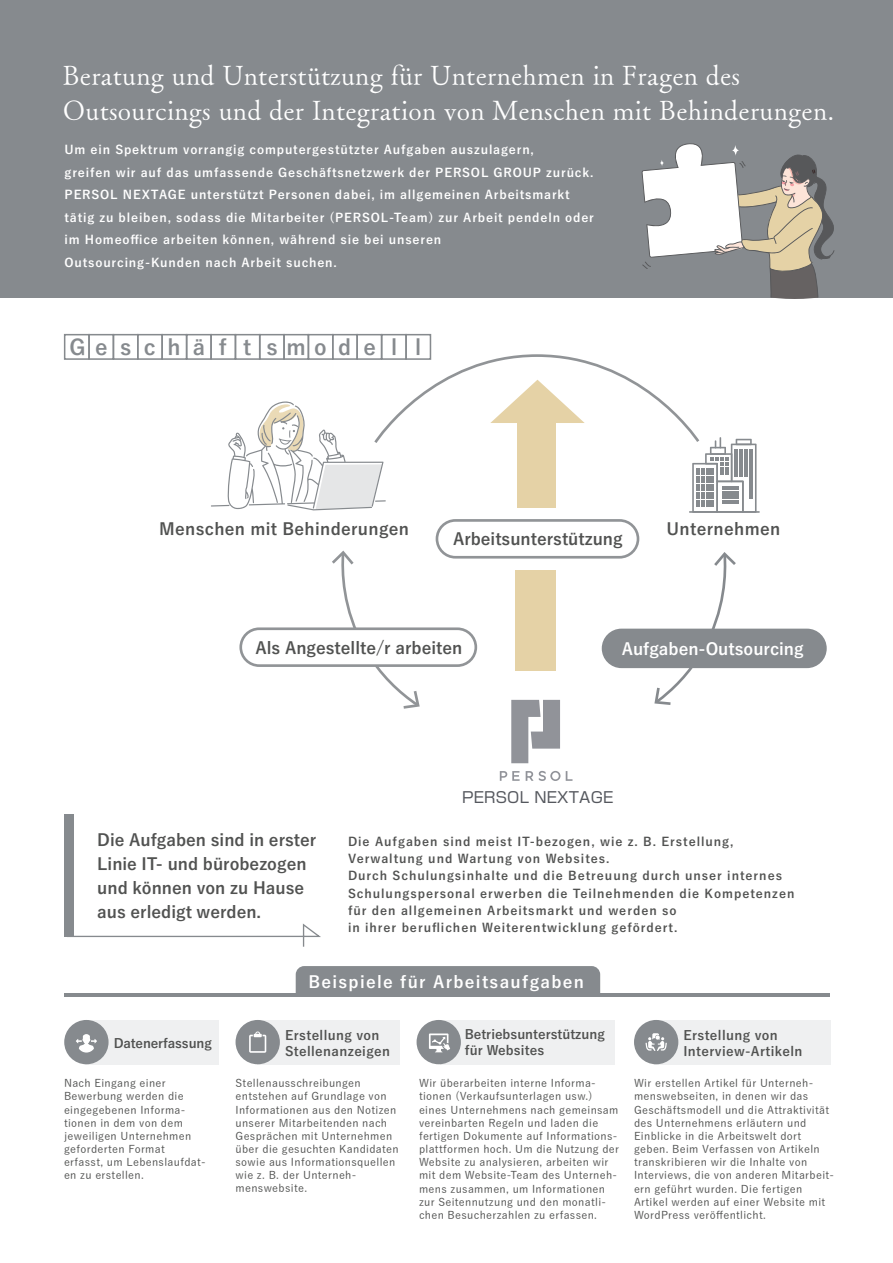
<style>
.page{position:relative;width:893px;height:1263px;background:#fff}
.page>*{position:absolute;margin:0;border:0;box-sizing:border-box;transform-origin:0 0}
.t1{font:27.15px/35.4px "Tsuku A Old Min Pr 6 N L";letter-spacing:.01em;color:#fff}
.t2{font:700 21.3px "Yu Go";letter-spacing:.57em;color:#868a8e}
.t3{font:700 16.5px/24px "Yu Go";color:#515251}
.t4{font:700 16.5px "Yu Go";letter-spacing:.02em;color:#515251}
.t5{font:700 16.5px "Yu Go";letter-spacing:.08em;color:#fff}
.t6{font:700 16.5px "Yu Go";color:#fff}
.t7{font:15px "G Shin Go";letter-spacing:.01em;color:#55585e}
.t8{font:700 12.9px/15.8px "Yu Go";letter-spacing:.03em;color:#515251}
.t9{font:700 12.9px/15.8px "Yu Go";color:#515251}
.t10{font:700 12.9px "Yu Go";letter-spacing:-.01em;color:#515251}
.t11{font:700 12px/22.5px "Yu Go";letter-spacing:.07em;color:#fff}
.t12{font:700 12px/17.2px "Yu Go";letter-spacing:.08em;color:#515251}
.t13{font:500 10.65px/13.2px "Yu Go";letter-spacing:.03em;color:#515251}
</style>
<div class="page">
<hr style="left:64px;top:994px;width:766px;height:3px;background:#868a8e">
<div style="left:296px;top:966px;width:304px;height:28px;background:#868a8e"></div>
<div style="left:0;top:0;width:893px;height:297px;background:#868a8e"></div>
<svg style="left:74px;top:923px;width:247px;height:24px"></svg>
<div style="left:64px;top:814px;width:10px;height:123px;background:#868a8e"></div>
<svg style="left:642px;top:143px;width:193px;height:156px"></svg>
<div style="left:64px;top:334px;width:26px;height:26px;border:2px solid #868a8e"></div>
<div style="left:88px;top:334px;width:26px;height:26px;border:2px solid #868a8e"></div>
<div style="left:113px;top:334px;width:26px;height:26px;border:2px solid #868a8e"></div>
<div style="left:137px;top:334px;width:26px;height:26px;border:2px solid #868a8e"></div>
<div style="left:161px;top:334px;width:26px;height:26px;border:2px solid #868a8e"></div>
<div style="left:186px;top:334px;width:26px;height:26px;border:2px solid #868a8e"></div>
<div style="left:210px;top:334px;width:26px;height:26px;border:2px solid #868a8e"></div>
<div style="left:259px;top:334px;width:26px;height:26px;border:2px solid #868a8e"></div>
<div style="left:283px;top:334px;width:26px;height:26px;border:2px solid #868a8e"></div>
<div style="left:308px;top:334px;width:26px;height:26px;border:2px solid #868a8e"></div>
<div style="left:332px;top:334px;width:26px;height:26px;border:2px solid #868a8e"></div>
<div style="left:356px;top:334px;width:26px;height:26px;border:2px solid #868a8e"></div>
<div style="left:381px;top:334px;width:26px;height:26px;border:2px solid #868a8e"></div>
<div style="left:405px;top:334px;width:26px;height:26px;border:2px solid #868a8e"></div>
<div style="left:235px;top:334px;width:26px;height:26px;border:2px solid #868a8e"></div>
<div style="left:85px;top:1020px;width:134px;height:44px;background:#eff0f1"></div>
<div style="left:257px;top:1020px;width:143px;height:44px;background:#eff0f1"></div>
<div style="left:440px;top:1020px;width:174px;height:44px;background:#eff0f1"></div>
<div style="left:654px;top:1020px;width:176px;height:44px;background:#eff0f1"></div>
<div style="left:417px;top:1020px;width:44px;height:44px;background:#868a8e;border-radius:50%"></div>
<svg style="left:429px;top:1033px;width:21px;height:19px"></svg>
<div style="left:64px;top:1020px;width:45px;height:44px;background:#868a8e;border-radius:50%"></div>
<svg style="left:76px;top:1034px;width:21px;height:18px"></svg>
<div style="left:634px;top:1020px;width:44px;height:44px;background:#868a8e;border-radius:50%"></div>
<svg style="left:646px;top:1033px;width:21px;height:18px"></svg>
<div style="left:236px;top:1020px;width:44px;height:44px;background:#868a8e;border-radius:50%"></div>
<svg style="left:249px;top:1031px;width:17px;height:22px"></svg>
<div style="left:515px;top:570px;width:41px;height:101px;background:#e5d2a6"></div>
<svg style="left:332px;top:551px;width:88px;height:158px"></svg>
<svg style="left:653px;top:552px;width:83px;height:153px"></svg>
<div style="left:241px;top:629px;width:235px;height:37px;background:#fff;border-radius:18px"></div>
<div style="left:239px;top:627px;width:238px;height:40px;border:3px solid #919497;border-radius:18px"></div>
<div style="left:603px;top:630px;width:222px;height:37px;background:#868a8e;border-radius:18px"></div>
<div style="left:602px;top:629px;width:225px;height:39px;border:3px solid #868a8e;border-radius:18px"></div>
<div style="left:436px;top:519px;width:203px;height:40px;border:3px solid #919497;border-radius:18px"></div>
<hr style="left:689px;top:511px;width:71px;height:2px;background:#868a8e">
<svg style="left:511px;top:700px;width:49px;height:63px"></svg>
<svg style="left:566px;top:771px;width:6px;height:10px"></svg>
<svg style="left:500px;top:771px;width:20px;height:10px"></svg>
<svg style="left:526px;top:771px;width:34px;height:10px"></svg>
<svg style="left:211px;top:353px;width:546px;height:160px"></svg>
<h1 class="t1" style="left:63px;top:56px;width:773px">Beratung und Unterstützung für Unternehmen in Fragen des<br>Outsourcings und der Integration von Menschen mit Behinderungen.</h1>
<p class="t11" style="left:65px;top:139px;width:531px">Um ein Spektrum vorrangig computergestützter Aufgaben auszulagern,<br>greifen wir auf das umfassende Geschäftsnetzwerk der PERSOL GROUP zurück.<br>PERSOL NEXTAGE unterstützt Personen dabei, im allgemeinen Arbeitsmarkt tätig zu bleiben, sodass die Mitarbeiter (PERSOL-Team) zur Arbeit pendeln oder im Homeoffice arbeiten können, während sie bei unseren<br>Outsourcing-Kunden nach Arbeit suchen.</p>
<h2 class="t2" style="left:69px;top:335px;width:353px">Geschäf t smode l l</h2>
<h3 class="t4" style="left:159px;top:519px;width:251px">Menschen mit Behinderungen</h3>
<h3 class="t4" style="left:667px;top:520px;width:115px">Unternehmen</h3>
<h3 class="t3" style="left:453px;top:527px;width:171px">Arbeitsunterstützung</h3>
<h3 class="t3" style="left:255px;top:636px;width:208px">Als Angestellte/r arbeiten</h3>
<h3 class="t6" style="left:622px;top:639px;width:183px">Aufgaben-Outsourcing</h3>
<h3 class="t7" style="left:462px;top:787px;width:153px">PERSOL NEXTAGE</h3>
<h3 class="t3" style="left:97px;top:828px;width:221px">Die Aufgaben sind in erster<br>Linie IT- und bürobezogen und können von zu Hause aus erledigt werden.</h3>
<p class="t12" style="left:348px;top:833px;width:448px">Die Aufgaben sind meist IT-bezogen, wie z. B. Erstellung, Verwaltung und Wartung von Websites.<br>Durch Schulungsinhalte und die Betreuung durch unser internes Schulungspersonal erwerben die Teilnehmenden die Kompetenzen für den allgemeinen Arbeitsmarkt und werden so<br>in ihrer beruflichen Weiterentwicklung gefördert.</p>
<h3 class="t5" style="left:308px;top:973px;width:277px">Beispiele für Arbeitsaufgaben</h3>
<p class="t9" style="left:465px;top:1026px;width:142px">Betriebsunterstützung für Websites</p>
<p class="t8" style="left:285px;top:1028px;width:107px">Erstellung von<br>Stellenanzeigen</p>
<p class="t8" style="left:683px;top:1028px;width:121px">Erstellung von<br>Interview-Artikeln</p>
<p class="t10" style="left:114px;top:1036px;width:100px">Datenerfassung</p>
<p class="t13" style="left:64px;top:1075px;width:143px">Nach Eingang einer<br>Bewerbung werden die eingegebenen Informa&shy;tionen in dem von dem jeweiligen Unternehmen geforderten Format erfasst, um Lebenslaufdat&shy;en zu erstellen.</p>
<p class="t13" style="left:236px;top:1075px;width:165px">Stellenausschreibungen entstehen auf Grundlage von<br>Informationen aus den Notizen unserer Mitarbeitenden nach<br>Gesprächen mit Unternehmen über die gesuchten Kandidaten sowie aus Informationsquellen wie z. B. der Unterneh&shy;menswebsite.</p>
<p class="t13" style="left:419px;top:1075px;width:202px">Wir überarbeiten interne Informa&shy;tionen (Verkaufsunterlagen usw.) eines Unternehmens nach gemeinsam vereinbarten Regeln und laden die fertigen Dokumente auf Informations&shy;plattformen hoch. Um die Nutzung der Website zu analysieren, arbeiten wir mit dem Website-Team des Unterneh&shy;mens zusammen, um Informationen zur Seitennutzung und den monatli&shy;chen Besucherzahlen zu erfassen.</p>
<p class="t13" style="left:634px;top:1075px;width:202px">Wir erstellen Artikel für Unterneh&shy;menswebseiten, in denen wir das Geschäftsmodell und die Attraktivität des Unternehmens erläutern und Einblicke in die Arbeitswelt dort geben. Beim Verfassen von Artikeln transkribieren wir die Inhalte von Interviews, die von anderen Mitarbeit&shy;ern geführt wurden. Die fertigen Artikel werden auf einer Website mit WordPress veröffentlicht.</p>
</div>
